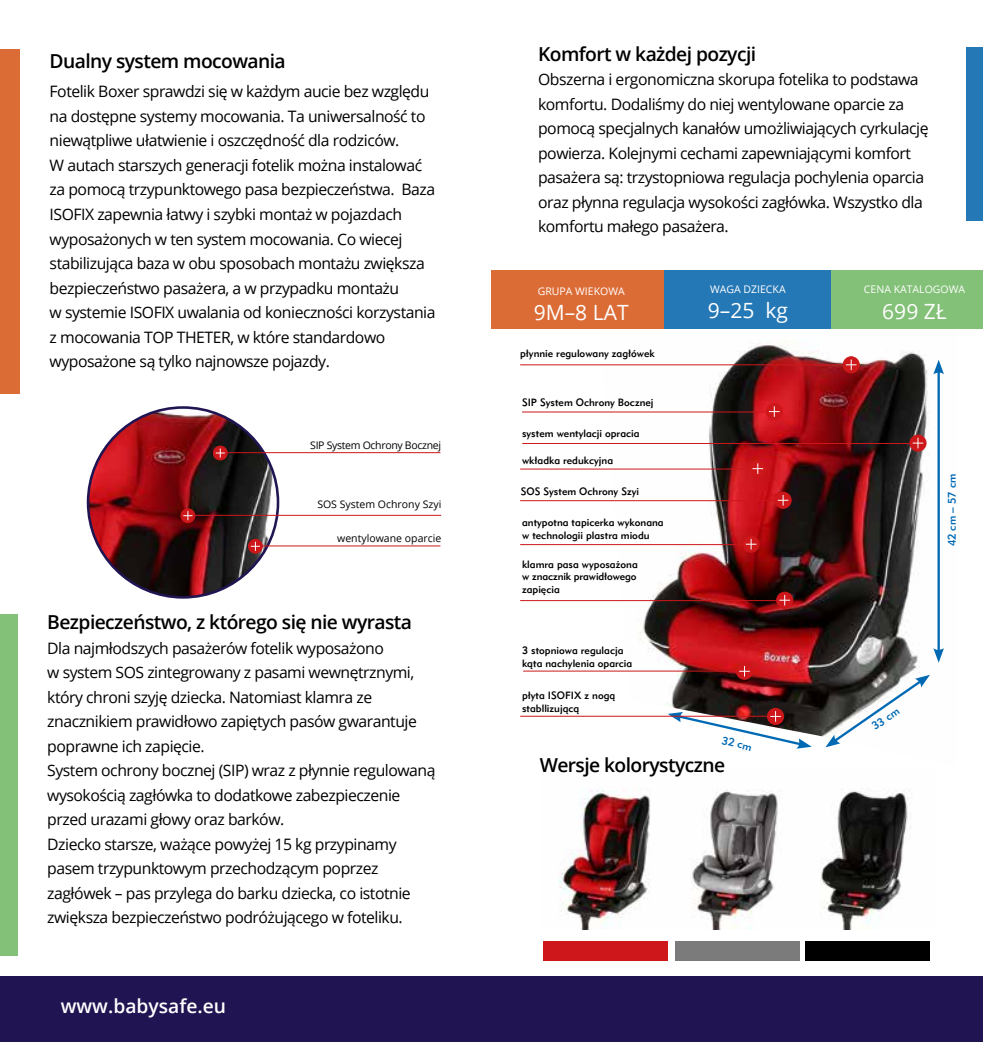
<style>
.page{position:relative;width:983px;height:1042px;background:#fff}
.page>*{position:absolute;margin:0;border:0;box-sizing:border-box;transform-origin:0 0}
.t1{font:21px "Open Sans";color:#fff}
.t2{font:600 19.25px "Open Sans";letter-spacing:-.03em;color:#000}
.t3{font:600 19.25px "Open Sans";color:#fff}
.t4{font:15.75px/24.5px "Open Sans";letter-spacing:-.03em;color:#000}
.t5{font:11.03px "Geometric 415 Md EU";color:#0069b4}
.t6{font:10.5px/12.6px "Geometric 415 Md EU";color:#000}
.t7{font:10.5px "Open Sans";color:#000}
.t8{font:10.5px "Open Sans";color:#fff}
.t9{font:10.5px "Open Sans";letter-spacing:-.03em;color:#000}
</style>
<div class="page">
<img style="left:598px;top:328px;width:358px;height:420px">
<hr style="left:522px;top:411px;width:244px;height:1px;background:#cd171a">
<hr style="left:522px;top:443px;width:388px;height:1px;background:#cd171a">
<hr style="left:520px;top:469px;width:230px;height:1px;background:#cd171a">
<hr style="left:520px;top:500px;width:255px;height:1px;background:#cd171a">
<hr style="left:520px;top:544px;width:225px;height:1px;background:#cd171a">
<hr style="left:520px;top:600px;width:256px;height:1px;background:#cd171a">
<hr style="left:523px;top:671px;width:220px;height:1px;background:#cd171a">
<div style="left:842px;top:357px;width:17px;height:16px;background:#cd171a;border-radius:50%"></div>
<div style="left:842px;top:356px;width:17px;height:17px;border:1px solid #cd171a;border-radius:50%"></div>
<div style="left:766px;top:403px;width:16px;height:17px;background:#cd171a;border-radius:50%"></div>
<div style="left:765px;top:403px;width:17px;height:17px;border:1px solid #cd171a;border-radius:50%"></div>
<svg style="left:909px;top:435px;width:16px;height:16px"></svg>
<div style="left:909px;top:435px;width:17px;height:16px;border:1px solid #cd171a;border-radius:50%"></div>
<div style="left:749px;top:460px;width:16px;height:17px;background:#cd171a;border-radius:50%"></div>
<div style="left:749px;top:460px;width:16px;height:17px;border:1px solid #cd171a;border-radius:50%"></div>
<div style="left:774px;top:492px;width:17px;height:16px;background:#cd171a;border-radius:50%"></div>
<div style="left:774px;top:492px;width:17px;height:16px;border:1px solid #cd171a;border-radius:50%"></div>
<div style="left:742px;top:536px;width:17px;height:16px;background:#cd171a;border-radius:50%"></div>
<div style="left:742px;top:536px;width:17px;height:16px;border:1px solid #cd171a;border-radius:50%"></div>
<div style="left:776px;top:592px;width:16px;height:16px;background:#cd171a;border-radius:50%"></div>
<div style="left:776px;top:592px;width:16px;height:16px;border:1px solid #cd171a;border-radius:50%"></div>
<div style="left:767px;top:708px;width:16px;height:16px;background:#cd171a;border-radius:50%"></div>
<div style="left:767px;top:708px;width:16px;height:17px;border:1px solid #cd171a;border-radius:50%"></div>
<div style="left:736px;top:663px;width:16px;height:16px;background:#cd171a;border-radius:50%"></div>
<div style="left:736px;top:663px;width:16px;height:16px;border:1px solid #cd171a;border-radius:50%"></div>
<svg style="left:845px;top:359px;width:11px;height:11px"></svg>
<svg style="left:768px;top:406px;width:11px;height:11px"></svg>
<svg style="left:912px;top:438px;width:11px;height:10px"></svg>
<svg style="left:752px;top:463px;width:10px;height:11px"></svg>
<svg style="left:777px;top:495px;width:11px;height:10px"></svg>
<svg style="left:745px;top:539px;width:11px;height:10px"></svg>
<svg style="left:779px;top:595px;width:10px;height:10px"></svg>
<svg style="left:739px;top:666px;width:10px;height:10px"></svg>
<hr style="left:520px;top:364px;width:323px;height:1px;background:#cd171a">
<img style="left:559px;top:789px;width:219px;height:141px">
<img style="left:821px;top:788px;width:90px;height:142px">
<div style="left:965px;top:47px;width:17px;height:174px;background:#2478b6"></div>
<div style="left:0;top:50px;width:19px;height:344px;background:#dc6c36"></div>
<div style="left:0;top:614px;width:18px;height:342px;background:#82c177"></div>
<div style="left:491px;top:270px;width:173px;height:58px;background:#dc6c36"></div>
<div style="left:664px;top:270px;width:167px;height:58px;background:#2478b6"></div>
<div style="left:831px;top:270px;width:151px;height:58px;background:#82c177"></div>
<div style="left:0;top:976px;width:982px;height:66px;background:#211452"></div>
<div style="left:543px;top:941px;width:124px;height:20px;background:#cd171a"></div>
<div style="left:675px;top:941px;width:124px;height:20px;background:#7c7b7b"></div>
<div style="left:805px;top:941px;width:124px;height:20px;background:#000"></div>
<img style="left:88px;top:407px;width:190px;height:190px;border-radius:95px">
<svg style="left:213px;top:446px;width:14px;height:14px"></svg>
<div style="left:213px;top:446px;width:14px;height:14px;border:1px solid #cd171a;border-radius:50%"></div>
<div style="left:248px;top:539px;width:14px;height:14px;background:#cd171a;border-radius:50%"></div>
<div style="left:248px;top:539px;width:14px;height:14px;border:1px solid #cd171a;border-radius:50%"></div>
<svg style="left:181px;top:509px;width:14px;height:13px"></svg>
<div style="left:181px;top:508px;width:14px;height:15px;border:1px solid #cd171a;border-radius:50%"></div>
<svg style="left:216px;top:448px;width:9px;height:9px"></svg>
<svg style="left:251px;top:542px;width:9px;height:9px"></svg>
<svg style="left:183px;top:511px;width:9px;height:9px"></svg>
<hr style="left:226px;top:452px;width:214px;height:1px;background:#cd171a">
<hr style="left:261px;top:545px;width:179px;height:1px;background:#cd171a">
<hr style="left:194px;top:515px;width:247px;height:1px;background:#cd171a">
<svg style="left:667px;top:711px;width:144px;height:38px"></svg>
<svg style="left:825px;top:675px;width:104px;height:72px"></svg>
<hr style="left:937px;top:370px;width:2px;height:282px;background:#0069b4">
<svg style="left:933px;top:360px;width:10px;height:14px"></svg>
<svg style="left:933px;top:648px;width:10px;height:15px"></svg>
<hr style="left:520px;top:716px;width:247px;height:1px;background:#cd171a">
<p class="t2" style="left:50px;top:48px;width:237px">Dualny system mocowania</p>
<p class="t4" style="left:50px;top:79px;width:387px">Fotelik Boxer sprawdzi się w każdym aucie bez względu na dostępne systemy mocowania. Ta uniwersalność to niewątpliwe ułatwienie i oszczędność dla rodziców.<br>W autach starszych generacji fotelik można instalować za pomocą trzypunktowego pasa bezpieczeństwa. Baza ISOFIX zapewnia łatwy i szybki montaż w pojazdach wyposażonych w ten system mocowania. Co wiecej stabilizująca baza w obu sposobach montażu zwiększa bezpieczeństwo pasażera, a w przypadku montażu<br>w systemie ISOFIX uwalania od konieczności korzystania z mocowania TOP THETER, w które standardowo wyposażone są tylko najnowsze pojazdy.</p>
<p class="t9" style="left:310px;top:438px;width:132px">SIP System Ochrony Bocznej</p>
<p class="t7" style="left:317px;top:497px;width:125px">SOS System Ochrony Szyi</p>
<p class="t7" style="left:337px;top:531px;width:106px">wentylowane oparcie</p>
<p class="t2" style="left:47px;top:609px;width:366px">Bezpieczeństwo, z którego się nie wyrasta</p>
<p class="t4" style="left:47px;top:635px;width:389px">Dla najmłodszych pasażerów fotelik wyposażono<br>w system SOS zintegrowany z pasami wewnętrznymi, który chroni szyję dziecka. Natomiast klamra ze znacznikiem prawidłowo zapiętych pasów gwarantuje poprawne ich zapięcie.<br>System ochrony bocznej (SIP) wraz z płynnie regulowaną wysokością zagłówka to dodatkowe zabezpieczenie przed urazami głowy oraz barków.<br>Dziecko starsze, ważące powyżej 15 kg przypinamy pasem trzypunktowym przechodzącym poprzez zagłówek – pas przylega do barku dziecka, co istotnie zwiększa bezpieczeństwo podróżującego w foteliku.</p>
<p class="t3" style="left:61px;top:993px;width:167px">www.babysafe.eu</p>
<p class="t2" style="left:538px;top:41px;width:219px">Komfort w każdej pozycji</p>
<p class="t4" style="left:538px;top:67px;width:392px">Obszerna i ergonomiczna skorupa fotelika to podstawa komfortu. Dodaliśmy do niej wentylowane oparcie za pomocą specjalnych kanałów umożliwiających cyrkulację powierza. Kolejnymi cechami zapewniającymi komfort pasażera są: trzystopniowa regulacja pochylenia oparcia oraz płynna regulacja wysokości zagłówka. Wszystko dla komfortu małego pasażera.</p>
<p class="t8" style="left:537px;top:284px;width:88px">GRUPA WIEKOWA</p>
<h1 class="t1" style="left:533px;top:298px;width:96px">9M–8 LAT</h1>
<p class="t6" style="left:520px;top:347px;width:136px">płynnie regulowany zagłówek</p>
<p class="t6" style="left:522px;top:396px;width:133px">SIP System Ochrony Bocznej</p>
<p class="t6" style="left:522px;top:427px;width:119px">system wentylacji opracia</p>
<p class="t6" style="left:522px;top:454px;width:92px">wkładka redukcyjna</p>
<p class="t6" style="left:520px;top:485px;width:120px">SOS System Ochrony Szyi</p>
<p class="t6" style="left:522px;top:516px;width:143px">antypotna tapicerka wykonana w technologii plastra miodu</p>
<p class="t6" style="left:522px;top:558px;width:117px;text-align:justify">klamra pasa wyposażona w znacznik prawidłowego zapięcia</p>
<p class="t6" style="left:522px;top:644px;width:112px">3 stopniowa regulacja kąta nachylenia oparcia</p>
<p class="t6" style="left:522px;top:689px;width:95px">płyta ISOFIX z nogą stabllizującą</p>
<p class="t8" style="left:710px;top:282px;width:77px">WAGA DZIECKA</p>
<h1 class="t1" style="left:707px;top:296px;width:81px">9–25 kg</h1>
<p class="t5" style="left:723px;top:733px;width:32px;rotate:14deg">32 cm</p>
<p class="t2" style="left:539px;top:752px;width:187px">Wersje kolorystyczne</p>
<p class="t8" style="left:863px;top:282px;width:103px">CENA KATALOGOWA</p>
<h1 class="t1" style="left:882px;top:296px;width:66px">699 ZŁ</h1>
<p class="t5" style="left:945px;top:546px;width:74px;rotate:-90deg">42 cm – 57 cm</p>
<p class="t5" style="left:869px;top:721px;width:32px;rotate:-34deg">33 cm</p>
</div>
